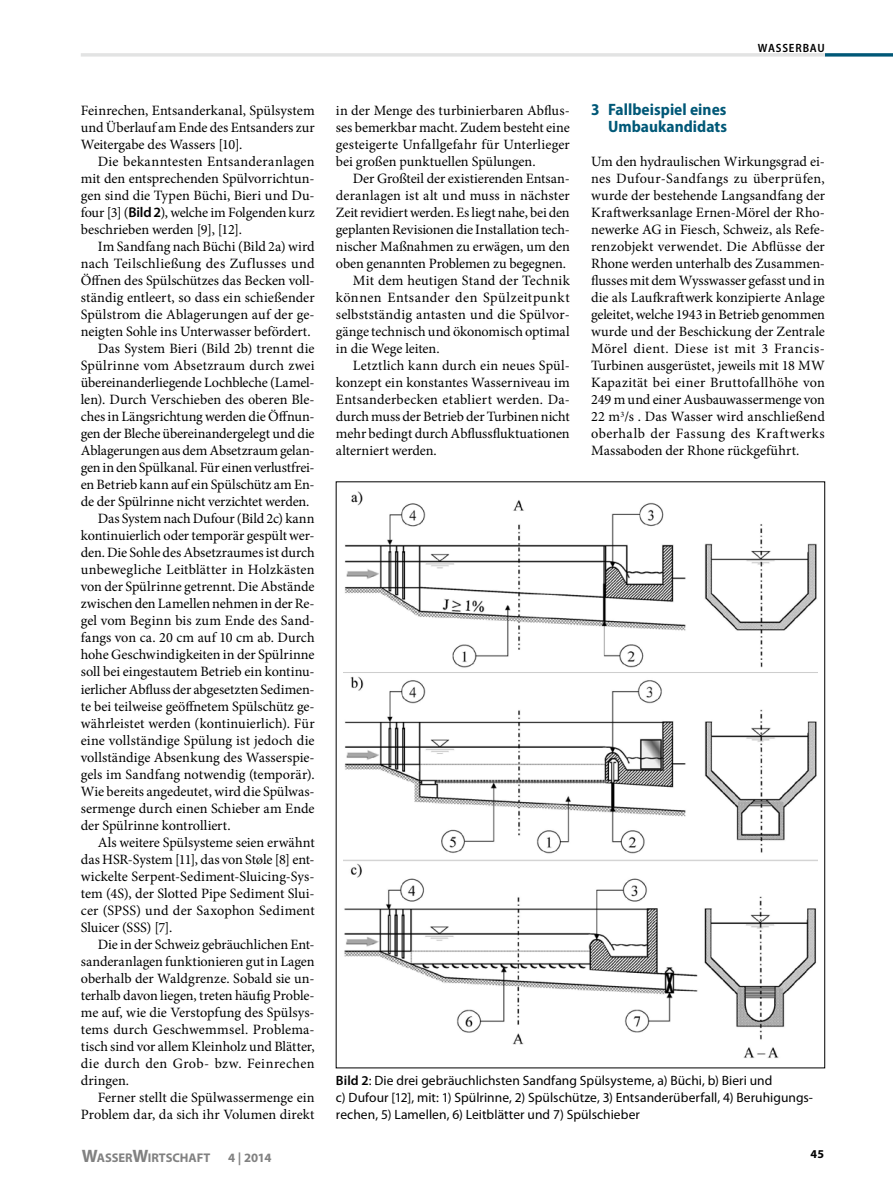
<style>
.page{position:relative;width:893px;height:1187px;background:#fff}
.page>*{position:absolute;margin:0;border:0;box-sizing:border-box;transform-origin:0 0}
.Zwischenüberschrift{font:700 semi-condensed 16.5px/17px "Myriad Pro";letter-spacing:.005em;color:#005877;text-align:right}
.Grundtext_Einzug{font:14.25px/17px "Minion Pro";letter-spacing:-.005em;color:#000;text-align:justify}
.Grundtext{font:14.25px/17px "Minion Pro";letter-spacing:.015em;color:#000;text-align:justify}
.Bildunterschrift{font:13.5px/17px "Myriad Pro";letter-spacing:.005em;color:#000}
.Fußzeile{font:700 12.75px "Myriad Pro";color:#818181}
.Fußzeile-2{font:700 12.6px "Myriad Pro";letter-spacing:-.005em;color:#818181}
.Rubrik{font:600 semi-condensed 12px "Myriad Pro";letter-spacing:.065em;color:#000}
.t1{font:700 12px "Myriad Pro";color:#000}
.s1{font-family:"Myriad Pro";font-weight:600}
.s2{font-weight:600}
.s3{font-size:18px}
</style>
<div class="page">
<img style="left:343px;top:491px;width:475px;height:567px">
<svg style="left:825px;top:53px;width:68px;height:4px"></svg>
<hr style="left:81px;top:53px;width:744px;height:4px;background:#e2e3e3">
<p class="Grundtext_Einzug" style="left:81px;top:102px;width:235px">Feinrechen, Entsanderkanal, Spülsystem und Überlauf am Ende des Entsanders zur Weitergabe des Wassers [10].</p>
<p class="Grundtext_Einzug" style="left:81px;top:153px;width:235px;text-indent:17px">Die bekanntesten Entsanderanlagen mit den entsprechenden Spülvorrichtun&shy;gen sind die Typen Büchi, Bieri und Du&shy;four [3] (<span class="s1">Bild2</span>), welche im Folgenden kurz beschrieben werden [9], [12].</p>
<p class="Grundtext_Einzug" style="left:81px;top:238px;width:235px;text-indent:17px">Im Sandfang nach Büchi (Bild 2a) wird nach Teilschließung des Zuflusses und Öffnen des Spülschützes das Becken voll&shy;ständig entleert, so dass ein schießender Spülstrom die Ablagerungen auf der ge&shy;neigten Sohle ins Unterwasser befördert.</p>
<p class="Grundtext_Einzug" style="left:81px;top:340px;width:235px;text-indent:17px">Das System Bieri (Bild 2b) trennt die Spülrinne vom Absetzraum durch zwei übereinanderliegende Lochbleche (Lamel&shy;len). Durch Verschieben des oberen Ble&shy;ches in Längsrichtung werden die Öffnun&shy;gen der Bleche übereinandergelegt und die Ablagerungen aus dem Absetzraum gelan&shy;gen in den Spülkanal. Für einen verlustfrei&shy;en Betrieb kann auf ein Spülschütz am En&shy;de der Spülrinne nicht verzichtet werden.</p>
<p class="Grundtext_Einzug" style="left:81px;top:510px;width:235px;text-indent:17px">Das System nach Dufour (Bild 2c) kann kontinuierlich oder temporär gespült wer&shy;den. Die Sohle des Absetzraumes ist durch unbewegliche Leitblätter in Holzkästen von der Spülrinne getrennt. Die Abstände zwischen den Lamellen nehmen in der Re&shy;gel vom Beginn bis zum Ende des Sand&shy;fangs von ca. 20 cm auf 10 cm ab. Durch hohe Geschwindigkeiten in der Spülrinne soll bei eingestautem Betrieb ein kontinu&shy;ierlicher Abfluss der abgesetzten Sedimen&shy;te bei teilweise geöffnetem Spülschütz ge&shy;währleistet werden (kontinuierlich). Für eine vollständige Spülung ist jedoch die vollständige Absenkung des Wasserspie&shy;gels im Sandfang notwendig (temporär).<br>Wie bereits angedeutet, wird die Spülwas&shy;sermenge durch einen Schieber am Ende der Spülrinne kontrolliert.</p>
<p class="Grundtext_Einzug" style="left:81px;top:833px;width:235px;text-indent:17px">Als weitere Spülsysteme seien erwähnt das HSR-System [11], das von Støle [8] ent&shy;wickelte Serpent-Sediment-Sluicing-Sys&shy;tem (4S), der Slotted Pipe Sediment Slui&shy;cer (SPSS) und der Saxophon Sediment Sluicer (SSS) [7].</p>
<p class="Grundtext_Einzug" style="left:81px;top:935px;width:235px;text-indent:17px">Die in der Schweiz gebräuchlichen Ent&shy;sanderanlagen funktionieren gut in Lagen oberhalb der Waldgrenze. Sobald sie un&shy;terhalb davon liegen, treten häufig Proble&shy;me auf, wie die Verstopfung des Spülsys&shy;tems durch Geschwemmsel. Problema&shy;tisch sind vor allem Kleinholz und Blätter, die durch den Grob- bzw. Feinrechen dringen.</p>
<p class="Grundtext_Einzug" style="left:81px;top:1088px;width:235px;text-align:right">Ferner stellt die Spülwassermenge ein<br>Problem dar, da sich ihr Volumen direkt</p>
<p class="Grundtext_Einzug" style="left:336px;top:102px;width:235px">in der Menge des turbinierbaren Abflus&shy;ses bemerkbar macht. Zudem besteht eine gesteigerte Unfallgefahr für Unterlieger bei großen punktuellen Spülungen.</p>
<p class="Grundtext_Einzug" style="left:336px;top:170px;width:235px;text-indent:17px">Der Großteil der existierenden Entsan&shy;deranlagen ist alt und muss in nächster Zeit revidiert werden. Es liegt nahe, bei den geplanten Revisionen die Installation tech&shy;nischer Maßnahmen zu erwägen, um den oben genannten Problemen zu begegnen.</p>
<p class="Grundtext_Einzug" style="left:336px;top:272px;width:235px;text-indent:17px">Mit dem heutigen Stand der Technik können Entsander den Spülzeitpunkt selbstständig antasten und die Spülvor&shy;gänge technisch und ökonomisch optimal in die Wege leiten.</p>
<p class="Grundtext_Einzug" style="left:336px;top:357px;width:235px;text-indent:17px">Letztlich kann durch ein neues Spül&shy;konzept ein konstantes Wasserniveau im Entsanderbecken etabliert werden. Da&shy;durch muss der Betrieb der Turbinen nicht mehr bedingt durch Abflussfluktuationen alterniert werden.</p>
<p class="Rubrik" style="left:758px;top:41px;width:68px">WASSERBAU</p>
<p class="Zwischenüberschrift" style="left:591px;top:101px;width:138px">3 Fallbeispiel eines<br>Umbaukandidats</p>
<p class="Grundtext" style="left:591px;top:153px;width:235px">Um den hydraulischen Wirkungsgrad ei&shy;nes Dufour-Sandfangs zu überprüfen, wurde der bestehende Langsandfang der Kraftwerksanlage Ernen-Mörel der Rho&shy;newerke AG in Fiesch, Schweiz, als Refe&shy;renzobjekt verwendet. Die Abflüsse der Rhone werden unterhalb des Zusammen&shy;flusses mit dem Wysswasser gefasst und in die als Laufkraftwerk konzipierte Anlage geleitet, welche 1943 in Betrieb genommen wurde und der Beschickung der Zentrale Mörel dient. Diese ist mit 3 Francis-Turbinen ausgerüstet, jeweils mit 18 MW Kapazität bei einer Bruttofallhöhe von 249 m und einer Ausbauwassermenge von 22 m<sup>3</sup>/s . Das Wasser wird anschließend oberhalb der Fassung des Kraftwerks Massaboden der Rhone rückgeführt.</p>
<p class="Bildunterschrift" style="left:336px;top:1071px;width:478px"><span class="s2">Bild 2</span>: Die drei gebräuchlichsten Sandfang Spülsysteme, a) Büchi, b) Bieri und<br>c) Dufour [12], mit: 1) Spülrinne, 2) Spülschütze, 3) Entsanderüberfall, 4) Beruhigungs&shy;rechen, 5) Lamellen, 6) Leitblätter und 7) Spülschieber</p>
<p class="Fußzeile-2" style="left:82px;top:1149px;width:130px"><span class="s3">W</span>ASSER<span class="s3">W</span>IRTSCHAFT</p>
<p class="Fußzeile" style="left:228px;top:1149px;width:45px">4 | 2014</p>
<p class="t1" style="left:811px;top:1145px;width:15px">45</p>
</div>
